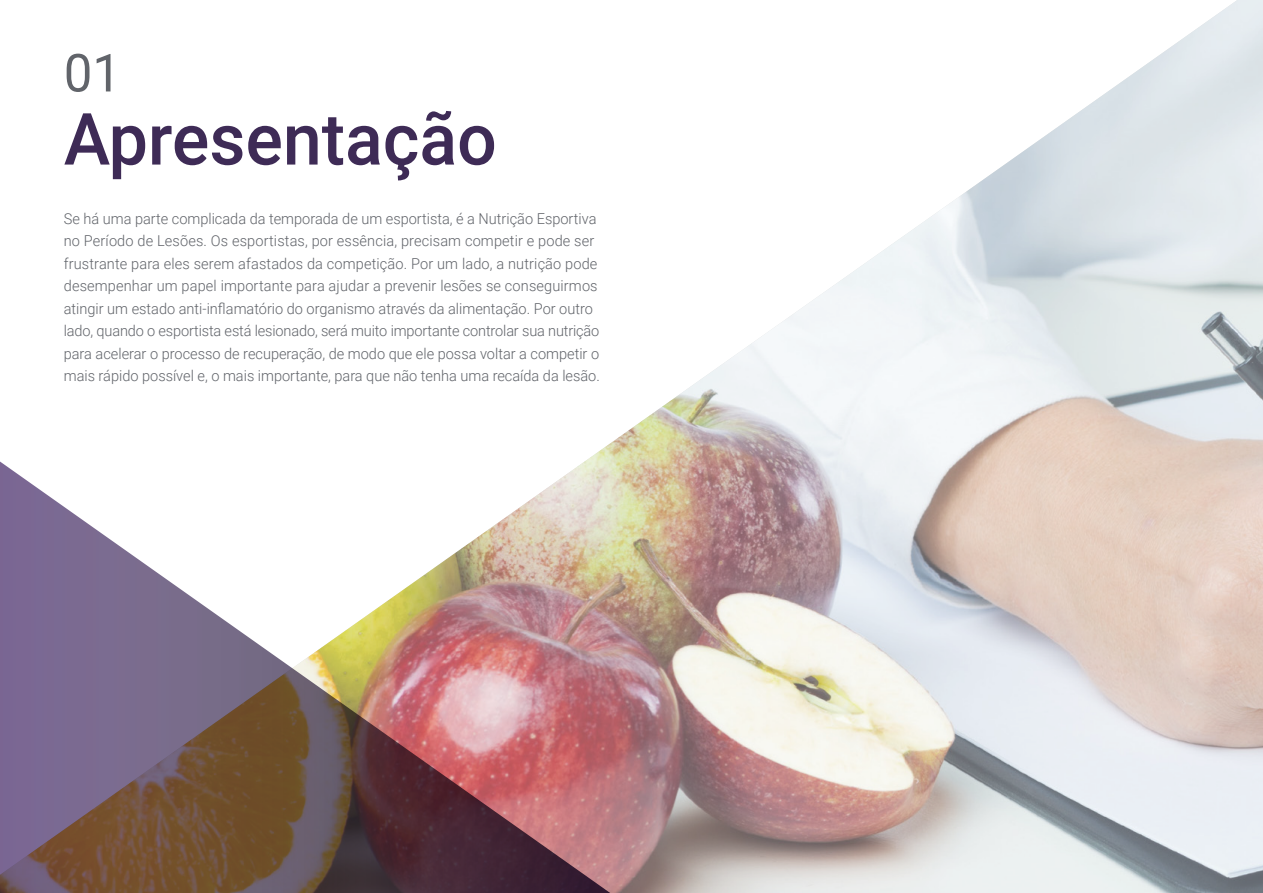
<style>
.page{position:relative;width:1263px;height:893px;background:#fff}
.page>*{position:absolute;margin:0;border:0;box-sizing:border-box;transform-origin:0 0}
.t1{font:500 72px "Roboto";color:#3e2b56}
.t2{font:52.5px "Roboto";color:#61646a}
.t3{font:300 15px/22.5px "Roboto";color:#61646a}
</style>
<div class="page">
<img style="left:607px;top:0;width:656px;height:893px">
<svg style="left:0;top:446px;width:640px;height:447px"></svg>
<h2 class="t2" style="left:64px;top:36px;width:59px">01</h2>
<h1 class="t1" style="left:64px;top:89px;width:435px">Apresentação</h1>
<p class="t3" style="left:64px;top:207px;width:538px">Se há uma parte complicada da temporada de um esportista, é a Nutrição Esportiva no Período de Lesões. Os esportistas, por essência, precisam competir e pode ser frustrante para eles serem afastados da competição. Por um lado, a nutrição pode desempenhar um papel importante para ajudar a prevenir lesões se conseguirmos atingir um estado anti-inflamatório do organismo através da alimentação. Por outro lado, quando o esportista está lesionado, será muito importante controlar sua nutrição para acelerar o processo de recuperação, de modo que ele possa voltar a competir o mais rápido possível e, o mais importante, para que não tenha uma recaída da lesão.</p>
</div>
